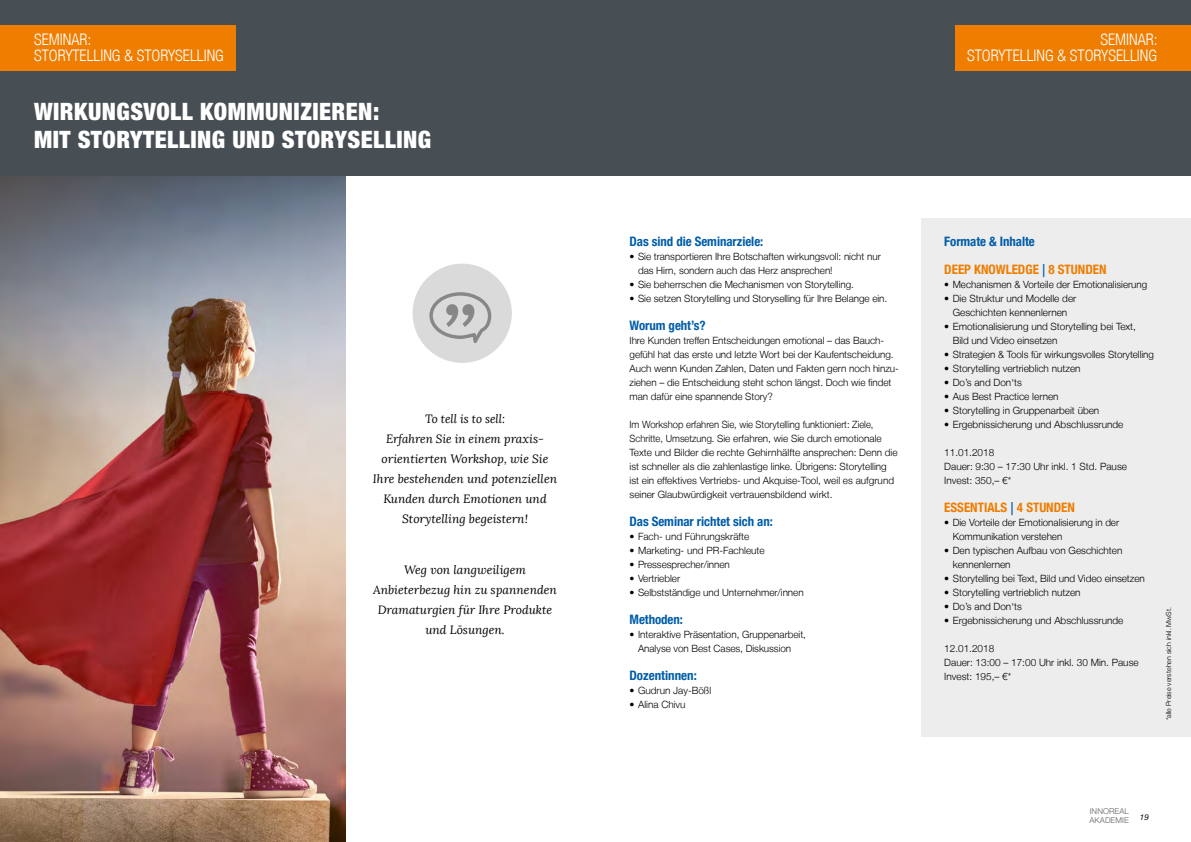
<style>
.page{position:relative;width:1191px;height:842px;background:#fff}
.page>*{position:absolute;margin:0;border:0;box-sizing:border-box;transform-origin:0 0}
.t1{font:900 condensed 24px/28px "Helvetica Neue LTW1 G";letter-spacing:.02em;color:#fff}
.t2{font:300 condensed 16px/16px "Helvetica Neue LT";color:#fff}
.t3{font:700 condensed 13px "Helvetica Neue LT";letter-spacing:-.005em;color:#005da9}
.t4{font:700 condensed 13px/28px "Helvetica Neue LT";color:#ef7d00}
.t5{font:italic 12px/20px "Lora";color:#000;text-align:center}
.t6{font:300 10px/14px "Helvetica Neue LT";color:#000}
.t7{font:300 10px/14px "Helvetica Neue LT";color:#000;scale:.94 1}
.t8{font:300 8px/9px "Helvetica Neue LT";letter-spacing:.015em;color:#646363}
.t9{font:italic 8px "Helvetica Neue LT";color:#000}
.t10{font:300 7px "Helvetica Neue LT";color:#000}
.s1{color:#005da9}
.s2{font-family:"Facit";font-weight:400;font-stretch:normal;color:#005da9}
</style>
<div class="page">
<img style="left:0;top:176px;width:346px;height:666px">
<div style="left:0;top:0;width:1191px;height:176px;background:#484f54"></div>
<div style="left:921px;top:218px;width:270px;height:518px;background:#ededed"></div>
<div style="left:412px;top:264px;width:100px;height:99px;background:#dadada;border-radius:50%"></div>
<svg style="left:429px;top:292px;width:62px;height:51px"></svg>
<div style="left:0;top:26px;width:235px;height:45px;background:#ef7d00"></div>
<div style="left:955px;top:26px;width:236px;height:45px;background:#ef7d00"></div>
<h2 class="t2" style="left:34px;top:31px;width:191px">SEMINAR:<br>STORYTELLING &amp; STORYSELLING</h2>
<h2 class="t2" style="left:967px;top:31px;width:192px;text-align:right">SEMINAR:<br>STORYTELLING &amp; STORYSELLING</h2>
<h1 class="t1" style="left:34px;top:97px;width:399px">WIRKUNGSVOLL KOMMUNIZIEREN:<br>MIT STORYTELLING UND STORYSELLING</h1>
<p class="t5" style="left:373px;top:408px;width:186px">To tell is to sell:<br>Erfahren Sie in einem praxis&shy;orientierten Workshop, wie Sie<br>Ihre bestehenden und potenziellen<br>Kunden durch Emotionen und<br>Storytelling begeistern!</p>
<p class="t5" style="left:373px;top:560px;width:185px">Weg von langweiligem<br>Anbieterbezug hin zu spannenden<br>Dramaturgien für Ihre Produkte und Lösungen.</p>
<h3 class="t3" style="left:629px;top:234px;width:135px">Das sind die Seminarziele:</h3>
<p class="t6" style="left:638px;top:249px;width:244px;text-indent:-9px">• Sie transportieren Ihre Botschaften wirkungsvoll: nicht nur das Hirn, sondern auch das Herz ansprechen!</p>
<p class="t6" style="left:629px;top:277px;width:226px">• Sie beherrschen die Mechanismen von Storytelling.</p>
<p class="t6" style="left:629px;top:291px;width:259px">• Sie setzen Storytelling und Storyselling für Ihre Belange ein.</p>
<h3 class="t3" style="left:629px;top:318px;width:78px">Worum geht’s?</h3>
<p class="t6" style="left:629px;top:333px;width:271px">Ihre Kunden treffen Entscheidungen emotional – das Bauch&shy;gefühl hat das erste und letzte Wort bei der Kaufentscheidung.<br>Auch wenn Kunden Zahlen, Daten und Fakten gern noch hinzu&shy;ziehen – die Entscheidung steht schon längst. Doch wie findet man dafür eine spannende Story?</p>
<p class="t7" style="left:629px;top:417px;width:287px">Im Workshop erfahren Sie, wie Storytelling funktioniert: Ziele, Schritte, Umsetzung. Sie erfahren, wie Sie durch emotionale Texte und Bilder die rechte Gehirnhälfte ansprechen: Denn die ist schneller als die zahlenlastige linke. Übrigens: Storytelling ist ein effektives Vertriebs- und Akquise-Tool, weil es aufgrund seiner Glaubwürdigkeit vertrauensbildend wirkt.</p>
<h3 class="t3" style="left:629px;top:514px;width:145px">Das Seminar richtet sich an:</h3>
<p class="t6" style="left:629px;top:529px;width:121px">• Fach- und Führungskräfte</p>
<p class="t6" style="left:629px;top:543px;width:137px">• Marketing- und PR-Fachleute</p>
<p class="t6" style="left:629px;top:557px;width:102px">• Pressesprecher/innen</p>
<p class="t6" style="left:629px;top:571px;width:52px">• Vertriebler</p>
<p class="t6" style="left:629px;top:585px;width:176px">• Selbstständige und Unternehmer/innen</p>
<h3 class="t3" style="left:629px;top:612px;width:55px">Methoden:</h3>
<p class="t6" style="left:638px;top:627px;width:169px;text-indent:-9px">• Interaktive Präsentation, Gruppenarbeit,<br>Analyse von Best Cases, Diskussion</p>
<h3 class="t3" style="left:629px;top:668px;width:69px">Dozentinnen:</h3>
<p class="t6" style="left:629px;top:683px;width:83px">• Gudrun Jay-Bößl</p>
<p class="t6" style="left:629px;top:697px;width:58px">• Alina Chivu</p>
<h3 class="t4" style="left:944px;top:227px;width:164px"><span class="s1">Formate &amp; Inhalte<br></span>Deep Knowledge <span class="s2">|</span> 8 Stunden</h3>
<p class="t6" style="left:944px;top:277px;width:204px">• Mechanismen &amp; Vorteile der Emotionalisierung</p>
<p class="t6" style="left:944px;top:291px;width:134px;text-align:center">• Die Struktur und Modelle der<br>Geschichten kennenlernen</p>
<p class="t6" style="left:952px;top:319px;width:185px;text-indent:-8px">• Emotionalisierung und Storytelling bei Text,<br>Bild und Video einsetzen</p>
<p class="t6" style="left:944px;top:347px;width:211px">• Strategien &amp; Tools für wirkungsvolles Storytelling</p>
<p class="t6" style="left:944px;top:361px;width:138px">• Storytelling vertrieblich nutzen</p>
<p class="t6" style="left:944px;top:375px;width:79px">• Do’s and Don‘ts</p>
<p class="t6" style="left:944px;top:389px;width:116px">• Aus Best Practice lernen</p>
<p class="t6" style="left:944px;top:403px;width:157px">• Storytelling in Gruppenarbeit üben</p>
<p class="t6" style="left:944px;top:417px;width:181px">• Ergebnissicherung und Abschlussrunde</p>
<p class="t6" style="left:944px;top:445px;width:184px">11.01.2018<br>Dauer: 9:30 – 17:30 Uhr inkl. 1 Std. Pause<br>Invest: 350,– €*</p>
<h3 class="t4" style="left:944px;top:493px;width:132px">Essentials <span class="s2">|</span> 4 Stunden</h3>
<p class="t6" style="left:952px;top:515px;width:168px;text-indent:-9px">• Die Vorteile der Emotionalisierung in der<br>Kommunikation verstehen</p>
<p class="t6" style="left:952px;top:543px;width:171px;text-indent:-8px">• Den typischen Aufbau von Geschichten kennenlernen</p>
<p class="t6" style="left:944px;top:571px;width:202px">• Storytelling bei Text, Bild und Video einsetzen</p>
<p class="t6" style="left:944px;top:585px;width:138px">• Storytelling vertrieblich nutzen</p>
<p class="t6" style="left:944px;top:599px;width:79px">• Do’s and Don‘ts</p>
<p class="t6" style="left:944px;top:613px;width:181px">• Ergebnissicherung und Abschlussrunde</p>
<p class="t6" style="left:944px;top:641px;width:196px">12.01.2018<br>Dauer: 13:00 – 17:00 Uhr inkl. 30 Min. Pause<br>Invest: 195,– €*</p>
<p class="t10" style="left:1164px;top:720px;width:115px;rotate:-90deg">*alle Preise verstehen sich inkl. MwSt.</p>
<p class="t8" style="left:1089px;top:806px;width:41px">Innoreal<br>Akademie</p>
<p class="t9" style="left:1140px;top:812px;width:10px">19</p>
</div>
